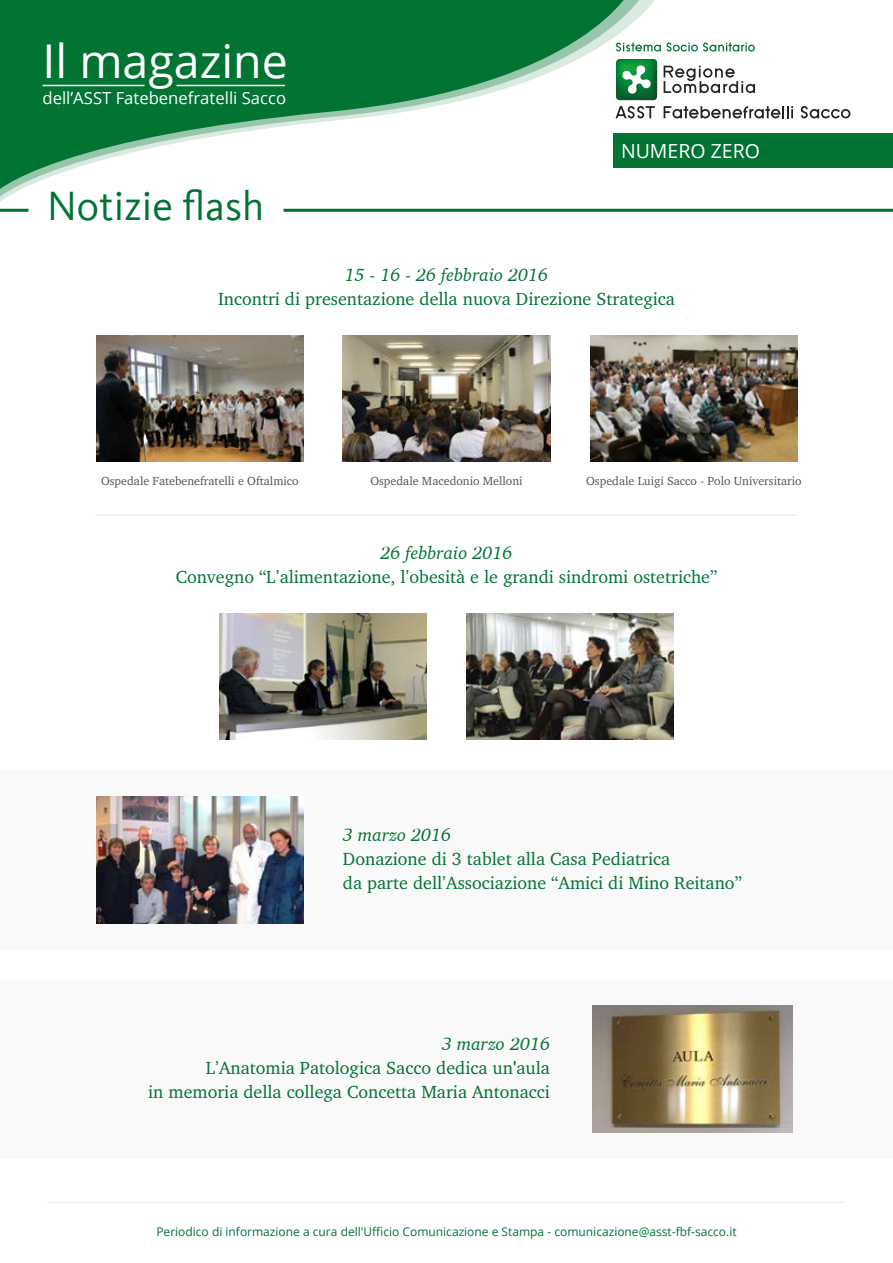
<style>
.page{position:relative;width:893px;height:1263px;background:#fff}
.page>*{position:absolute;margin:0;border:0;box-sizing:border-box;transform-origin:0 0}
.t1{font:46.5px "Open Sans";color:#fff}
.t2{font:42px "Kievit";color:#017333}
.t3{font:19.5px "Open Sans";color:#fff}
.t4{font:18px/24px "Charter";color:#017333;text-align:center}
.t5{font:italic 18px "Charter";color:#017333}
.t6{font:16.65px "Open Sans";color:#fff}
.t7{font:12px "Charter";color:#545454}
.t8{font:12px "Open Sans";color:#017333}
.s1{font-style:italic}
.s2{font-family:"Arial"}
</style>
<div class="page">
<div style="left:0;top:770px;width:893px;height:179px;background:#f9f9f9"></div>
<div style="left:0;top:979px;width:893px;height:179px;background:#f9f9f9"></div>
<img style="left:96px;top:335px;width:207px;height:127px">
<img style="left:343px;top:335px;width:207px;height:127px">
<img style="left:590px;top:335px;width:207px;height:127px">
<hr style="left:48px;top:1201px;width:796px;height:2px;background:#efefef">
<svg style="left:0;top:0;width:648px;height:210px"></svg>
<svg style="left:0;top:0;width:632px;height:202px;fill:#017333"></svg>
<hr style="left:43px;top:85px;width:102px;height:1px;background:#fff">
<hr style="left:177px;top:85px;width:108px;height:1px;background:#fff">
<div style="left:613px;top:134px;width:280px;height:34px;background:#017333"></div>
<img style="left:220px;top:613px;width:207px;height:127px">
<img style="left:466px;top:613px;width:207px;height:127px">
<hr style="left:283px;top:209px;width:610px;height:3px;background:#017333">
<hr style="left:0;top:209px;width:28px;height:3px;background:#017333">
<svg style="left:616px;top:59px;width:41px;height:41px"></svg>
<svg style="left:664px;top:66px;width:91px;height:27px"></svg>
<svg style="left:615px;top:106px;width:40px;height:12px"></svg>
<svg style="left:664px;top:106px;width:129px;height:12px"></svg>
<svg style="left:801px;top:106px;width:49px;height:12px"></svg>
<svg style="left:616px;top:43px;width:139px;height:9px"></svg>
<img style="left:96px;top:797px;width:207px;height:126px">
<img style="left:592px;top:1006px;width:200px;height:126px">
<hr style="left:96px;top:514px;width:701px;height:2px;background:#efefef">
<h1 class="t1" style="left:43px;top:30px;width:247px">Il magazine</h1>
<p class="t6" style="left:43px;top:86px;width:245px">dell’ASST Fatebenefratelli Sacco</p>
<h2 class="t2" style="left:47px;top:182px;width:219px">Notizie flash</h2>
<p class="t3" style="left:621px;top:137px;width:140px">NUMERO ZERO</p>
<p class="t5" style="left:345px;top:260px;width:205px">15 - 16 - 26 febbraio 2016</p>
<p class="t4" style="left:218px;top:286px;width:458px">Incontri di presentazione della nuova Direzione Strategica</p>
<p class="t7" style="left:101px;top:473px;width:199px">Ospedale Fatebenefratelli e Oftalmico</p>
<p class="t7" style="left:370px;top:473px;width:154px">Ospedale Macedonio Melloni</p>
<p class="t7" style="left:586px;top:473px;width:217px">Ospedale Luigi Sacco - Polo Universitario</p>
<p class="t4" style="left:176px;top:541px;width:543px"><span class="s1">26 febbraio 2016<br></span>Convegno “L<span class="s2">’</span>alimentazione, l<span class="s2">’</span>obesità e le grandi sindromi ostetriche”</p>
<p class="t5" style="left:343px;top:819px;width:110px">3 marzo 2016</p>
<p class="t4" style="left:343px;top:846px;width:400px;text-align:left">Donazione di 3 tablet alla Casa Pediatrica<br>da parte dell<span class="s2">’</span>Associazione “Amici di Mino Reitano”</p>
<p class="t4" style="left:148px;top:1032px;width:403px;text-align:right"><span class="s1">3 marzo 2016<br></span>L<span class="s2">’</span>Anatomia Patologica Sacco dedica un<span class="s2">'</span>aula<br>in memoria della collega Concetta Maria Antonacci</p>
<p class="t8" style="left:156px;top:1223px;width:582px">Periodico di informazione a cura dell'Ufficio Comunicazione e Stampa - comunicazione@asst-fbf-sacco.it</p>
</div>
